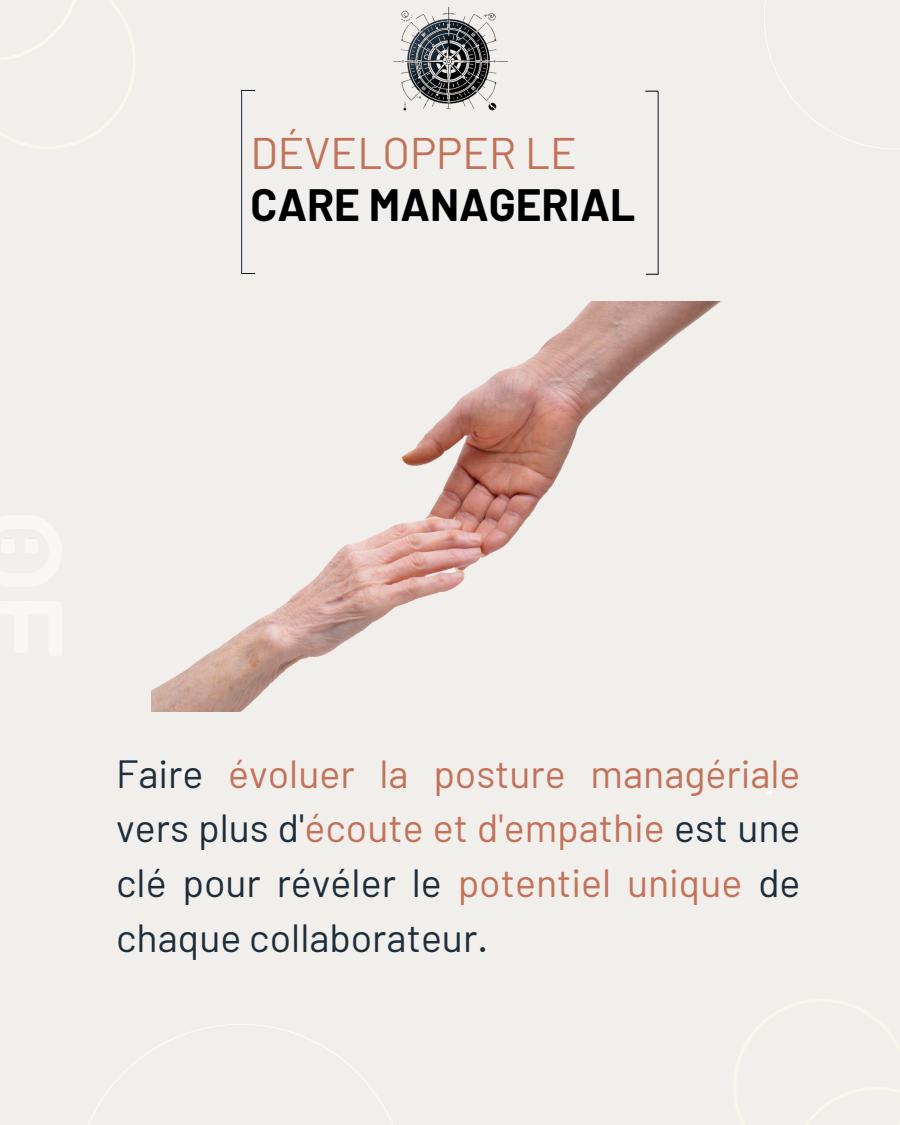
<style>
.page{position:relative;width:900px;height:1125px;background:#f1efec}
.page>*{position:absolute;margin:0;border:0;box-sizing:border-box;transform-origin:0 0}
.t1{font:700 44.2px "Barlow";color:#000}
.t2{font:44.2px "Barlow";color:#c37259}
.t3{font:39.3px/54.8px "Barlow";color:#c37259;text-align:justify}
.s1{color:#1e2d3a}
</style>
<div class="page">
<svg style="left:88px;top:1024px;width:305px;height:101px"></svg>
<svg style="left:182px;top:771px;width:7px;height:7px"></svg>
<svg style="left:767px;top:790px;width:5px;height:5px"></svg>
<svg style="left:764px;top:0;width:125px;height:149px"></svg>
<img style="left:393px;top:7px;width:114px;height:104px">
<svg style="left:242px;top:90px;width:13px;height:1px"></svg>
<svg style="left:242px;top:273px;width:13px;height:1px"></svg>
<hr style="left:241px;top:90px;width:1px;height:183px;background:#1e2d3a">
<svg style="left:645px;top:91px;width:13px;height:1px"></svg>
<svg style="left:646px;top:274px;width:13px;height:1px"></svg>
<hr style="left:658px;top:91px;width:1px;height:183px;background:#0d171f">
<img style="left:152px;top:302px;width:568px;height:409px">
<h2 class="t2" style="left:250px;top:125px;width:328px">DÉVELOPPER LE</h2>
<h1 class="t1" style="left:250px;top:177px;width:386px">CARE MANAGERIAL</h1>
<p class="t3" style="left:116px;top:744px;width:686px"><span class="s1">Faire</span> évoluer la posture managériale <span class="s1">vers plus d'</span>écoute et d'empathie <span class="s1">est une clé pour révéler le</span> potentiel unique <span class="s1">de chaque collaborateur.</span></p>
</div>
